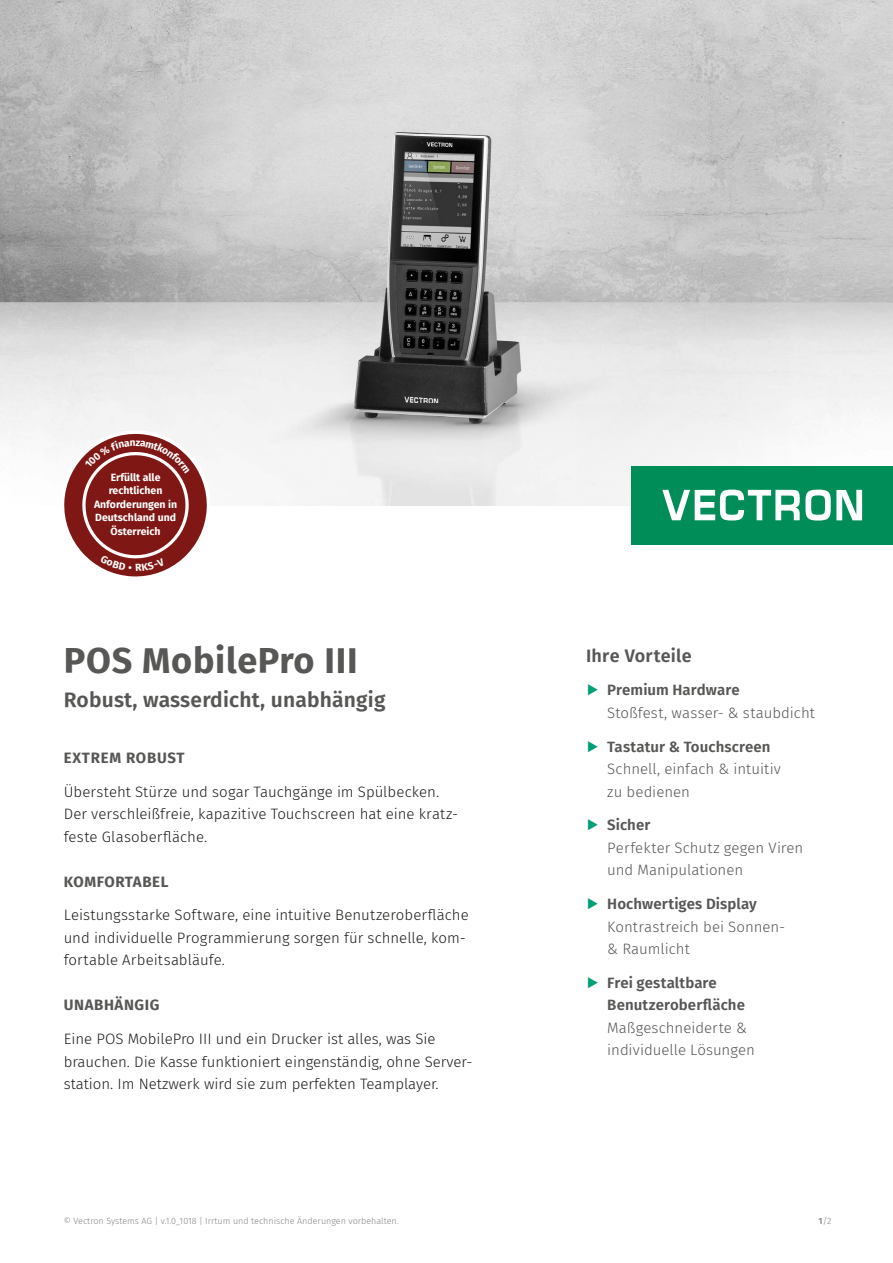
<style>
.page{position:relative;width:893px;height:1263px;background:#fff}
.page>*{position:absolute;margin:0;border:0;box-sizing:border-box;transform-origin:0 0}
.t1{font:700 36px "Fira Sans";letter-spacing:.02em;color:#575756}
.t2{font:600 21px "Fira Sans";letter-spacing:.01em;color:#575756}
.t3{font:600 18px "Fira Sans";letter-spacing:.01em;color:#575756}
.t4{font:300 15px/22.5px "Fira Sans";color:#1d1d1b}
.t5{font:300 15px/22.5px "Fira Sans";color:#575756}
.t6{font:600 15px/22.5px "Fira Sans";letter-spacing:.005em;color:#575756}
.t7{font:700 15px "Fira Sans";letter-spacing:.04em;color:#575756}
.t8{font:700 10.5px/13.5px "Fira Sans";color:#fff;text-align:center}
.t9{font:300 9px "Fira Sans";color:#878787}
.s1{font-family:"Vectron Logofont 2018";font-weight:400;color:#009f75}
.s2{font-weight:600}
</style>
<div class="page">
<img style="left:0;top:0;width:893px;height:505px">
<div style="left:631px;top:466px;width:262px;height:78px;background:#008d58"></div>
<svg style="left:662px;top:490px;width:200px;height:30px"></svg>
<svg style="left:63px;top:433px;width:145px;height:144px"></svg>
<p class="t8" style="left:94px;top:470px;width:85px">Erfüllt alle rechtlichen<br>Anforderungen in<br>Deutschland und<br>Österreich</p>
<h1 class="t1" style="left:64px;top:630px;width:295px">POS MobilePro III</h1>
<h2 class="t2" style="left:64px;top:682px;width:323px">Robust, wasserdicht, unabhängig</h2>
<p class="t7" style="left:64px;top:745px;width:122px">EXTREM ROBUST</p>
<p class="t4" style="left:64px;top:780px;width:396px">Übersteht Stürze und sogar Tauchgänge im Spülbecken.<br>Der verschleißfreie, kapazitive Touchscreen hat eine kratz&shy;feste Glasoberfläche.</p>
<p class="t7" style="left:64px;top:869px;width:106px">KOMFORTABEL</p>
<p class="t4" style="left:64px;top:904px;width:406px">Leistungsstarke Software, eine intuitive Benutzeroberfläche und individuelle Programmierung sorgen für schnelle, kom&shy;fortable Arbeitsabläufe.</p>
<p class="t7" style="left:64px;top:992px;width:97px">UNABHÄNGIG</p>
<p class="t4" style="left:64px;top:1027px;width:410px">Eine POS MobilePro III und ein Drucker ist alles, was Sie brauchen. Die Kasse funktioniert eingenständig, ohne Server&shy;station. Im Netzwerk wird sie zum perfekten Teamplayer.</p>
<p class="t3" style="left:586px;top:640px;width:107px">Ihre Vorteile</p>
<p class="t5" style="left:607px;top:679px;width:209px;text-indent:-21px"><span class="s1">A</span> <span class="s2">Premium Hardware<br></span>Stoßfest, wasser- &amp; staubdicht</p>
<p class="t5" style="left:607px;top:735px;width:175px;text-indent:-21px"><span class="s1">A</span> <span class="s2">Tastatur &amp; Touchscreen<br></span>Schnell, einfach &amp; intuitiv zu bedienen</p>
<p class="t5" style="left:607px;top:814px;width:198px;text-indent:-21px"><span class="s1">A</span> <span class="s2">Sicher<br></span>Perfekter Schutz gegen Viren und Manipulationen</p>
<p class="t5" style="left:607px;top:892px;width:179px;text-indent:-21px"><span class="s1">A</span> <span class="s2">Hochwertiges Display<br></span>Kontrastreich bei Sonnen-&amp; Raumlicht</p>
<p class="t6" style="left:607px;top:970px;width:139px;text-indent:-21px"><span class="s1">A</span> Frei gestaltbare<br>Benutzeroberfläche</p>
<p class="t5" style="left:607px;top:1016px;width:149px">Maßgeschneiderte &amp; individuelle Lösungen</p>
<p class="t9" style="left:64px;top:1214px;width:336px">© Vectron Systems AG | v.1.0_1018 | Irrtum und technische Änderungen vorbehalten.</p>
<p class="t9" style="left:819px;top:1214px;width:14px"><span class="s2">1</span>/2</p>
</div>
